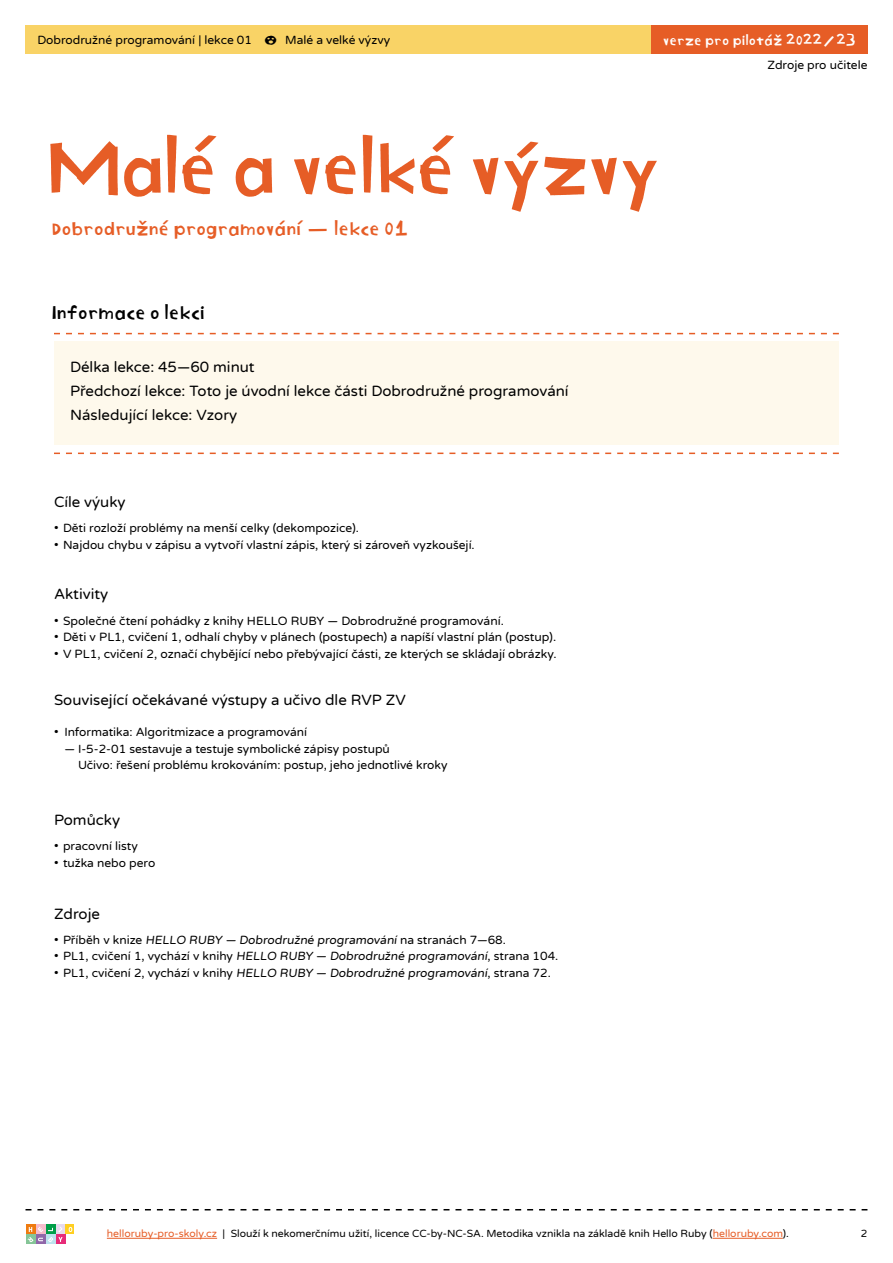
<style>
.page{position:relative;width:893px;height:1263px;background:#fff}
.page>*{position:absolute;margin:0;border:0;box-sizing:border-box;transform-origin:0 0}
.t1{font:63.9px "Hello Ruby CZ";letter-spacing:-.11em;color:#e65d26}
.t2{font:16.5px "Hello Ruby CZ";letter-spacing:-.07em;color:#e65d26}
.t3{font:16.5px "Hello Ruby CZ";letter-spacing:-.07em;color:#000}
.t4{font:15px/24px "Varela Round";color:#000}
.t5{font:12.15px "Varela Round";color:#000}
.t6{font:12px/16.5px "Varela Round";color:#000}
.t7{font:12px "Hello Ruby CZ";letter-spacing:-.06em;color:#fff}
.t8{font:10.5px "Varela Round";color:#000}
.s1{font-family:"Hello Ruby CZ";font-size:16.2px}
.s2{color:#e65d26}
</style>
<div class="page">
<div style="left:26px;top:26px;width:841px;height:28px;background:#f9d366"></div>
<div style="left:651px;top:26px;width:216px;height:28px;background:#e65d26"></div>
<svg style="left:26px;top:1209px;width:841px;height:1px"></svg>
<div style="left:26px;top:1224px;width:10px;height:10px;background:#ef7b10"></div>
<div style="left:36px;top:1224px;width:10px;height:10px;background:#f6bccc"></div>
<div style="left:46px;top:1224px;width:10px;height:10px;background:#009e48"></div>
<div style="left:56px;top:1224px;width:9px;height:10px;background:#e7daed"></div>
<div style="left:65px;top:1224px;width:9px;height:10px;background:#ffcf21"></div>
<svg style="left:69px;top:1227px;width:3px;height:5px"></svg>
<div style="left:26px;top:1234px;width:10px;height:10px;background:#85c597"></div>
<div style="left:36px;top:1234px;width:10px;height:10px;background:#9067a9"></div>
<div style="left:46px;top:1234px;width:10px;height:10px;background:#bde3ee"></div>
<div style="left:56px;top:1234px;width:9px;height:10px;background:#e72b78"></div>
<svg style="left:27px;top:1227px;width:36px;height:15px"></svg>
<hr style="left:107px;top:1238px;width:110px;height:1px;background:#e65d26">
<hr style="left:713px;top:1238px;width:70px;height:1px;background:#e65d26">
<div style="left:54px;top:341px;width:785px;height:104px;background:#fef9ec"></div>
<svg style="left:54px;top:333px;width:785px;height:1px"></svg>
<svg style="left:54px;top:453px;width:785px;height:1px"></svg>
<p class="t6" style="left:37px;top:32px;width:354px">Dobrodružné programování | lekce 01 <span class="s1">♦</span> Malé a velké výzvy</p>
<p class="t7" style="left:662px;top:31px;width:195px">verze pro pilotáž 2022/23</p>
<p class="t6" style="left:767px;top:57px;width:102px">Zdroje pro učitele</p>
<h1 class="t1" style="left:44px;top:119px;width:621px">Malé a velké výzvy</h1>
<h2 class="t2" style="left:51px;top:215px;width:360px">Dobrodružné programování — lekce 01</h2>
<h2 class="t3" style="left:51px;top:300px;width:156px">Informace o lekci</h2>
<p class="t4" style="left:70px;top:355px;width:500px">Délka lekce: 45—60 minut<br>Předchozí lekce: Toto je úvodní lekce části Dobrodružné programování<br>Následující lekce: Vzory</p>
<p class="t4" style="left:54px;top:489px;width:73px">Cíle výuky</p>
<p class="t6" style="left:54px;top:519px;width:306px">• Děti rozloží problémy na menší celky (dekompozice).</p>
<p class="t6" style="left:54px;top:536px;width:422px">• Najdou chybu v zápisu a vytvoří vlastní zápis, který si zároveň vyzkoušejí.</p>
<p class="t4" style="left:54px;top:582px;width:56px">Aktivity</p>
<p class="t5" style="left:54px;top:612px;width:451px">• Společné čtení pohádky z knihy HELLO RUBY — Dobrodružné programování.</p>
<p class="t5" style="left:54px;top:629px;width:504px">• Děti v PL1, cvičení 1, odhalí chyby v plánech (postupech) a napíší vlastní plán (postup).</p>
<p class="t5" style="left:54px;top:645px;width:504px">• V PL1, cvičení 2, označí chybějící nebo přebývající části, ze kterých se skládají obrázky.</p>
<p class="t4" style="left:54px;top:688px;width:353px">Související očekávané výstupy a učivo dle RVP ZV</p>
<p class="t6" style="left:54px;top:723px;width:255px">• Informatika: Algoritmizace a programování</p>
<p class="t6" style="left:78px;top:740px;width:371px;text-indent:-14px">— I-5-2-01 sestavuje a testuje symbolické zápisy postupů<br>Učivo: řešení problému krokováním: postup, jeho jednotlivé kroky</p>
<p class="t4" style="left:54px;top:808px;width:68px">Pomůcky</p>
<p class="t6" style="left:54px;top:838px;width:85px">• pracovní listy</p>
<p class="t6" style="left:54px;top:854px;width:103px">• tužka nebo pero</p>
<p class="t4" style="left:54px;top:901px;width:47px">Zdroje</p>
<p class="t6" style="left:54px;top:931px;width:453px">• Příbě h v k n i ze HELLO RUBY — Dobrodružné programování n a stra n á c h 7— 68 .</p>
<p class="t6" style="left:54px;top:947px;width:506px">• PL1, cvičení 1, vychází v knihy HELLO RUBY — Dobrodružné programování, strana 104.</p>
<p class="t6" style="left:54px;top:964px;width:498px">• P L 1 , cvi če n í 2 , vyc h á z í v k n i hy HELLO RUBY — Dobrodružné programování, st ra n a 7 2 .</p>
<p class="t8" style="left:107px;top:1227px;width:683px"><span class="s2">helloruby-pro-skoly.cz</span> | Slouží k nekomerčnímu užití, licence CC-by-NC-SA. Metodika vznikla na základě knih Hello Ruby (<span class="s2">helloruby.com</span>).</p>
<p class="t8" style="left:861px;top:1227px;width:8px">2</p>
</div>
